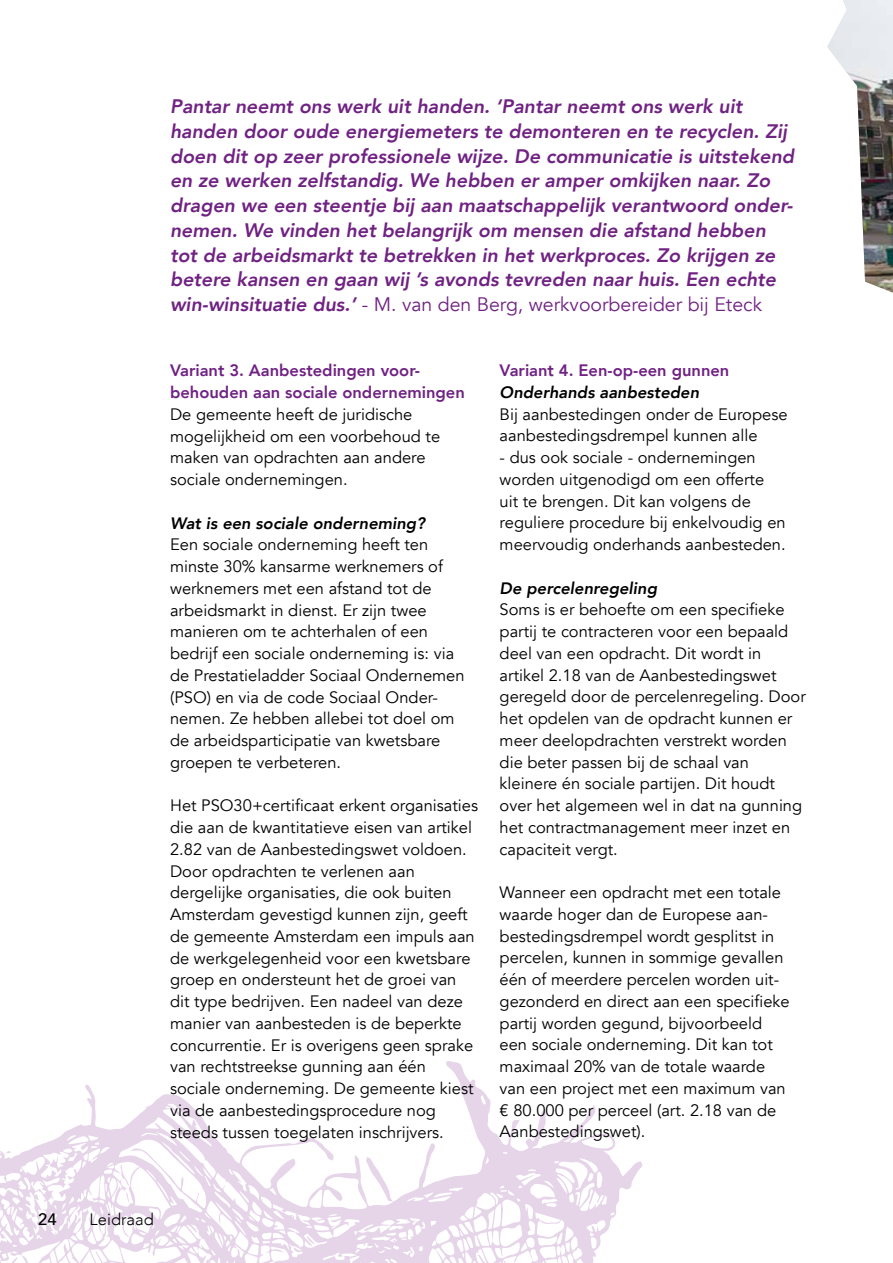
<style>
.page{position:relative;width:893px;height:1263px;background:#fff}
.page>*{position:absolute;margin:0;border:0;box-sizing:border-box;transform-origin:0 0}
.t1{font:italic 800 19.5px/24.8px "Avenir";color:#702283}
.t2{font:16.5px/21.8px "Avenir";color:#000}
.t3{font:800 16.5px/21.8px "Avenir";color:#702283}
.t4{font:italic 800 16.5px "Avenir";color:#000}
.t5{font:300 16.5px "Avenir";color:#000}
.t6{font:500 16.5px "Avenir";color:#000}
.s1{font-weight:400;font-style:normal}
</style>
<div class="page">
<svg style="left:0;top:1061px;width:643px;height:202px"></svg>
<svg style="left:366px;top:1157px;width:27px;height:44px"></svg>
<svg style="left:6px;top:1150px;width:5px;height:3px"></svg>
<svg style="left:120px;top:1165px;width:10px;height:21px"></svg>
<svg style="left:126px;top:1193px;width:4px;height:11px"></svg>
<svg style="left:122px;top:1218px;width:7px;height:19px"></svg>
<svg style="left:307px;top:1236px;width:8px;height:8px"></svg>
<img style="left:827px;top:0;width:66px;height:293px">
<p class="t1" style="left:170px;top:94px;width:626px">Pantar neemt ons werk uit handen. ‘Pantar neemt ons werk uit handen door oude energiemeters te demonteren en te recyclen. Zij doen dit op zeer professionele wijze. De communicatie is uitstekend en ze werken zelfstandig. We hebben er amper omkijken naar. Zo dragen we een steentje bij aan maatschappelijk verantwoord onder&shy;nemen. We vinden het belangrijk om mensen die afstand hebben tot de arbeidsmarkt te betrekken in het werkproces. Zo krijgen ze betere kansen en gaan wij ’s avonds tevreden naar huis. Een echte win-winsituatie dus.’ <span class="s1">- M. van den Berg, werkvoorbereider bij Eteck</span></p>
<p class="t3" style="left:170px;top:360px;width:296px">Variant 3. Aanbestedingen voor&shy;behouden aan sociale ondernemingen</p>
<p class="t2" style="left:170px;top:404px;width:272px">De gemeente heeft de juridische mogelijkheid om een voorbehoud te maken van opdrachten aan andere sociale ondernemingen.</p>
<p class="t4" style="left:170px;top:513px;width:256px">Wat is een sociale onderneming?</p>
<p class="t2" style="left:170px;top:534px;width:296px">Een sociale onderneming heeft ten minste 30% kansarme werknemers of werknemers met een afstand tot de arbeidsmarkt in dienst. Er zijn twee manieren om te achterhalen of een bedrijf een sociale onderneming is: via de Prestatieladder Sociaal Ondernemen (PSO) en via de code Sociaal Onder&shy;nemen. Ze hebben allebei tot doel om de arbeidsparticipatie van kwetsbare groepen te verbeteren.</p>
<p class="t2" style="left:170px;top:795px;width:309px">Het PSO30+certificaat erkent organisaties die aan de kwantitatieve eisen van artikel 2.82 van de Aanbestedingswet voldoen.<br>Door opdrachten te verlenen aan dergelijke organisaties, die ook buiten Amsterdam gevestigd kunnen zijn, geeft de gemeente Amsterdam een impuls aan de werkgelegenheid voor een kwetsbare groep en ondersteunt het de groei van dit type bedrijven. Een nadeel van deze manier van aanbesteden is de beperkte concurrentie. Er is overigens geen sprake van rechtstreekse gunning aan één sociale onderneming. De gemeente kiest via de aanbestedingsprocedure nog steeds tussen toegelaten inschrijvers.</p>
<p class="t3" style="left:500px;top:360px;width:231px">Variant 4. Een-op-een gunnen</p>
<p class="t4" style="left:500px;top:382px;width:201px">Onderhands aanbesteden</p>
<p class="t2" style="left:500px;top:403px;width:289px">Bij aanbestedingen onder de Europese aanbestedingsdrempel kunnen alle</p>
<p class="t2" style="left:500px;top:447px;width:288px">- dus ook sociale - ondernemingen worden uitgenodigd om een offerte uit te brengen. Dit kan volgens de reguliere procedure bij enkelvoudig en meervoudig onderhands aanbesteden.</p>
<p class="t4" style="left:500px;top:578px;width:159px">De percelenregeling</p>
<p class="t2" style="left:500px;top:599px;width:308px">Soms is er behoefte om een specifieke partij te contracteren voor een bepaald deel van een opdracht. Dit wordt in artikel 2.18 van de Aanbestedingswet geregeld door de percelenregeling. Door het opdelen van de opdracht kunnen er meer deelopdrachten verstrekt worden die beter passen bij de schaal van kleinere én sociale partijen. Dit houdt over het algemeen wel in dat na gunning het contractmanagement meer inzet en capaciteit vergt.</p>
<p class="t2" style="left:500px;top:882px;width:292px">Wanneer een opdracht met een totale waarde hoger dan de Europese aan&shy;bestedingsdrempel wordt gesplitst in percelen, kunnen in sommige gevallen één of meerdere percelen worden uit&shy;gezonderd en direct aan een specifieke partij worden gegund, bijvoorbeeld een sociale onderneming. Dit kan tot maximaal 20% van de totale waarde van een project met een maximum van € 80.000 per perceel (art. 2.18 van de Aanbestedingswet).</p>
<p class="t6" style="left:38px;top:1205px;width:20px">24</p>
<p class="t5" style="left:90px;top:1209px;width:66px">Leidraad</p>
</div>
